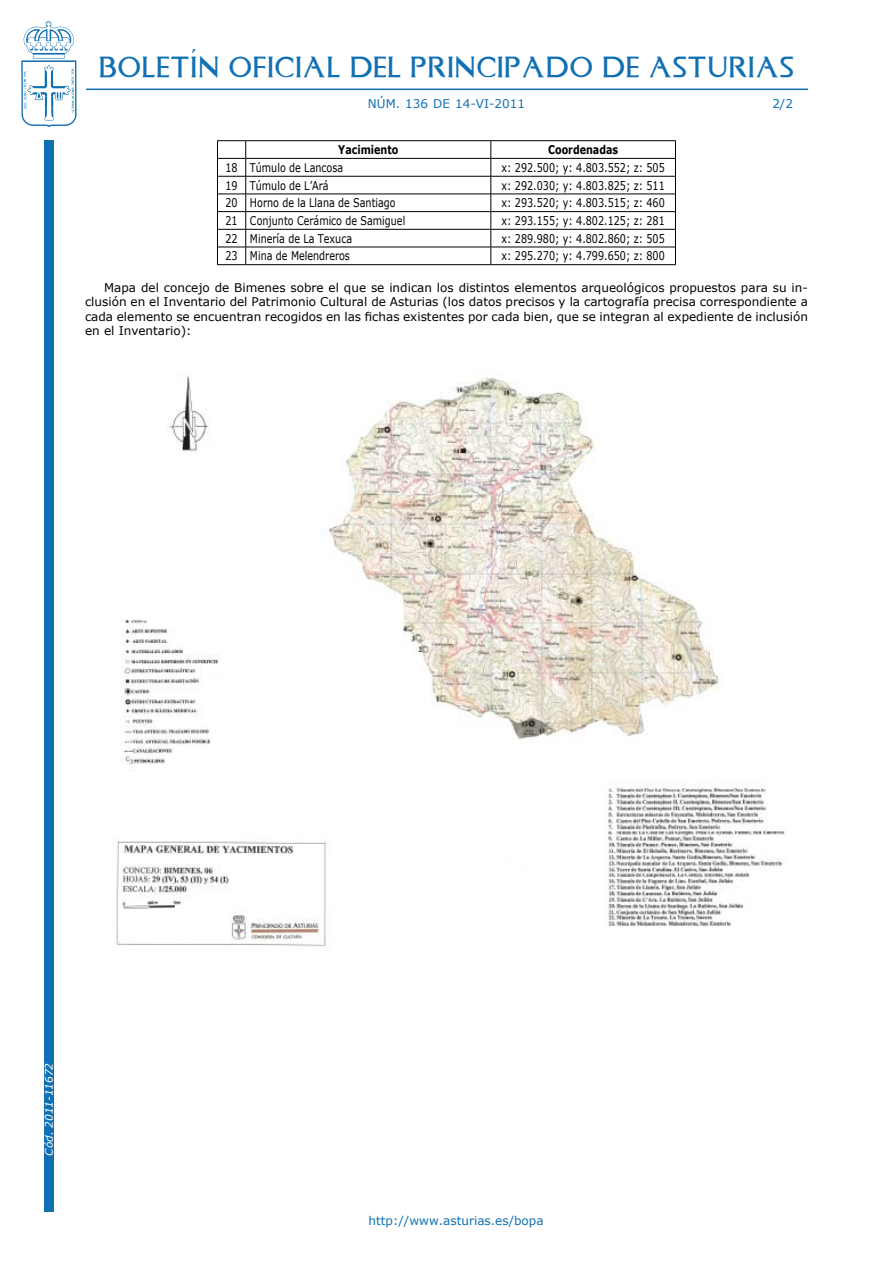
<style>
.page{position:relative;width:893px;height:1263px;background:#fff}
.page>*{position:absolute;margin:0;border:0;box-sizing:border-box;transform-origin:0 0}
.t1{font:24px "Asturica";letter-spacing:.05em;color:#1170b3}
.Parrafo{font:12px/14.2px "Verdana";color:#000;text-align:justify}
.Tabla_Texto{font:12px "Verdana";color:#000;scale:.8 1}
.t2{font:12px "Verdana";color:#1170b3}
.Tabla_Texto-2{font:700 12px "Verdana";color:#000;scale:.8 1}
.t3{font:italic 10.5px "Verdana";color:#fff}
</style>
<div class="page">
<div style="left:44px;top:140px;width:10px;height:1072px;background:#1170b3"></div>
<svg style="left:21px;top:21px;width:56px;height:106px"></svg>
<hr style="left:86px;top:89px;width:722px;height:1px;background:#1170b3">
<svg style="left:491px;top:141px;width:1px;height:123px"></svg>
<hr style="left:246px;top:176px;width:245px;height:1px;background:#000">
<hr style="left:491px;top:176px;width:184px;height:1px;background:#000">
<hr style="left:246px;top:194px;width:245px;height:1px;background:#000">
<hr style="left:491px;top:194px;width:184px;height:1px;background:#000">
<hr style="left:246px;top:211px;width:245px;height:1px;background:#000">
<hr style="left:491px;top:211px;width:184px;height:1px;background:#000">
<hr style="left:246px;top:229px;width:245px;height:1px;background:#000">
<hr style="left:491px;top:229px;width:184px;height:1px;background:#000">
<hr style="left:246px;top:247px;width:245px;height:1px;background:#000">
<hr style="left:491px;top:247px;width:184px;height:1px;background:#000">
<hr style="left:246px;top:158px;width:245px;height:1px;background:#000">
<hr style="left:491px;top:158px;width:185px;height:1px;background:#000">
<svg style="left:675px;top:141px;width:1px;height:123px"></svg>
<hr style="left:246px;top:140px;width:245px;height:1px;background:#000">
<hr style="left:491px;top:140px;width:185px;height:1px;background:#000">
<svg style="left:217px;top:140px;width:29px;height:125px"></svg>
<hr style="left:246px;top:264px;width:245px;height:1px;background:#000">
<hr style="left:491px;top:264px;width:185px;height:1px;background:#000">
<img style="left:116px;top:375px;width:669px;height:572px">
<h1 class="t1" style="left:99px;top:49px;width:696px">BOLETÍN OFICIAL DEL PRINCIPADO DE ASTURIAS</h1>
<p class="t2" style="left:368px;top:96px;width:159px">núm. 136 de 14-vi-2011</p>
<p class="t2" style="left:772px;top:96px;width:22px">2/2</p>
<p class="Tabla_Texto-2" style="left:338px;top:142px;width:77px">Yacimiento</p>
<p class="Tabla_Texto-2" style="left:548px;top:142px;width:89px">Coordenadas</p>
<p class="Tabla_Texto" style="left:225px;top:160px;width:17px">18</p>
<p class="Tabla_Texto" style="left:250px;top:160px;width:118px">Túmulo de Lancosa</p>
<p class="Tabla_Texto" style="left:502px;top:160px;width:206px">x: 292.500; y: 4.803.552; z: 505</p>
<p class="Tabla_Texto" style="left:225px;top:178px;width:17px">19</p>
<p class="Tabla_Texto" style="left:250px;top:178px;width:100px">Túmulo de L’Ará</p>
<p class="Tabla_Texto" style="left:502px;top:178px;width:206px">x: 292.030; y: 4.803.825; z: 511</p>
<p class="Tabla_Texto" style="left:225px;top:195px;width:17px">20</p>
<p class="Tabla_Texto" style="left:250px;top:195px;width:184px">Horno de la Llana de Santiago</p>
<p class="Tabla_Texto" style="left:502px;top:195px;width:206px">x: 293.520; y: 4.803.515; z: 460</p>
<p class="Tabla_Texto" style="left:225px;top:213px;width:17px">21</p>
<p class="Tabla_Texto" style="left:250px;top:213px;width:196px">Conjunto Cerámico de Samiguel</p>
<p class="Tabla_Texto" style="left:502px;top:213px;width:206px">x: 293.155; y: 4.802.125; z: 281</p>
<p class="Tabla_Texto" style="left:225px;top:231px;width:17px">22</p>
<p class="Tabla_Texto" style="left:250px;top:231px;width:129px">M inería de La Texuca</p>
<p class="Tabla_Texto" style="left:502px;top:231px;width:206px">x: 289.980; y: 4.802.860; z: 505</p>
<p class="Tabla_Texto" style="left:225px;top:248px;width:17px">23</p>
<p class="Tabla_Texto" style="left:250px;top:248px;width:126px">M ina de Melendreros</p>
<p class="Tabla_Texto" style="left:502px;top:248px;width:206px">x: 295.270; y: 4.799.650; z: 800</p>
<p class="Parrafo" style="left:85px;top:280px;width:724px;text-indent:19px">Mapa del concejo de Bimenes sobre el que se indican los distintos elementos arqueológicos propuestos para su in&shy;clusión en el Inventario del Patrimonio Cultural de Asturias (los datos precisos y la cartografía precisa correspondiente a cada elemento se encuentran recogidos en las fichas existentes por cada bien, que se integran al expediente de inclusión en el Inventario):</p>
<p class="t3" style="left:42px;top:1155px;width:94px;rotate:-90deg">Cód. 2011-11672</p>
<p class="t2" style="left:369px;top:1213px;width:177px">http://www.asturias.es/bopa</p>
</div>
